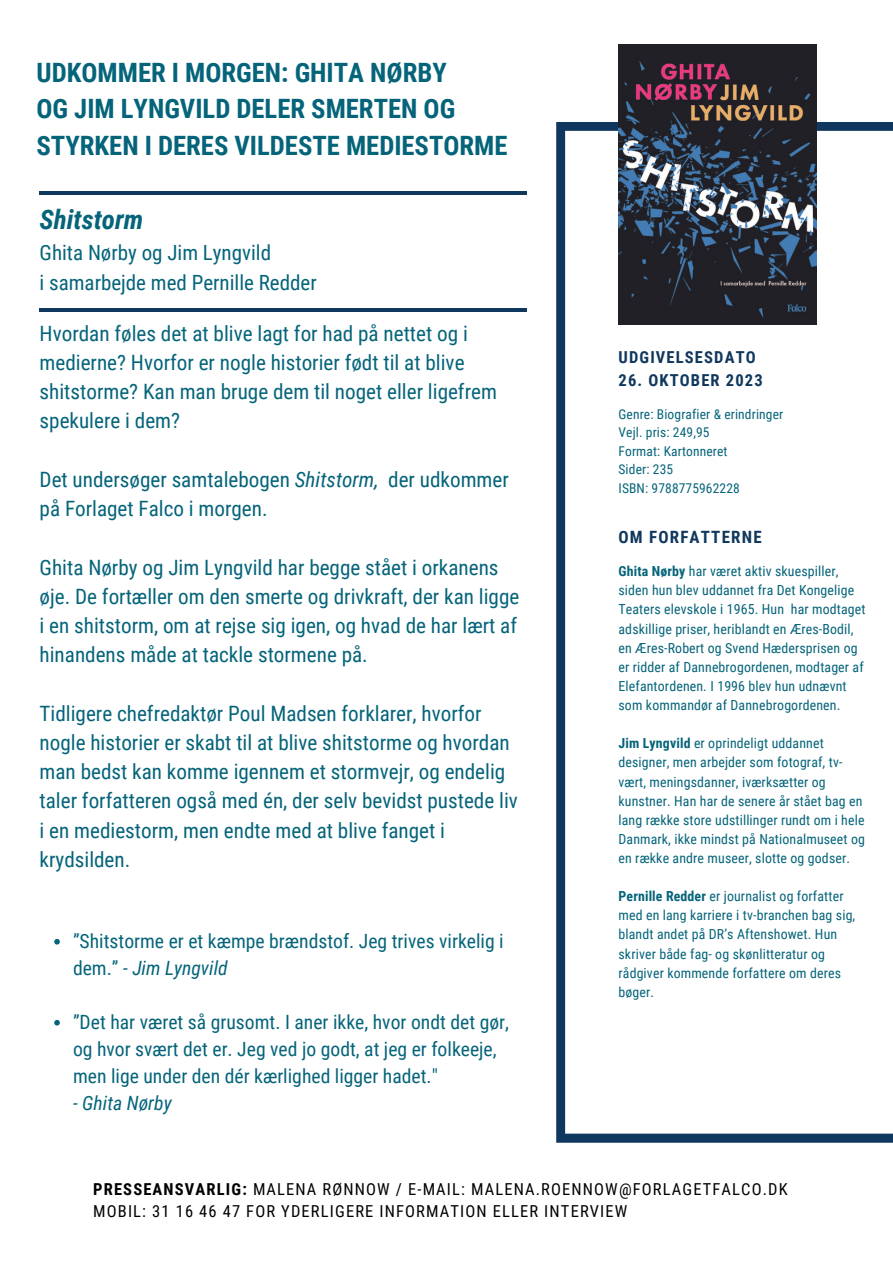
<style>
.page{position:relative;width:893px;height:1264px;background:#fff}
.page>*{position:absolute;margin:0;border:0;box-sizing:border-box;transform-origin:0 0}
.t1{font:italic 700 27px "Roboto Condensed";color:#05647a}
.t2{font:700 26.7px/36.6px "Roboto Condensed";color:#05647a}
.t3{font:21.15px/29.2px "Roboto Condensed";color:#05647a}
.t4{font:21px "Roboto Condensed";color:#05647a}
.t5{font:19.65px/27px "Roboto Condensed";color:#05647a}
.t6{font:italic 19.65px "Roboto Condensed";color:#05647a}
.t7{font:700 16.95px "Roboto Condensed";letter-spacing:.07em;color:#10375d}
.t8{font:16.5px/22.5px "Roboto Condensed";letter-spacing:.07em;color:#000}
.t9{font:700 16.5px "Roboto Condensed";letter-spacing:.07em;color:#10375d}
.t10{font:13.8px/19px "Roboto Condensed";letter-spacing:.01em;color:#05647a}
.t11{font:13.5px "Roboto Condensed";letter-spacing:.01em;color:#05647a}
.s1{font-style:italic}
.s2{font-weight:700}
</style>
<div class="page">
<svg style="left:556px;top:122px;width:336px;height:1020px"></svg>
<hr style="left:40px;top:308px;width:486px;height:3px;background:#10375d">
<hr style="left:40px;top:191px;width:486px;height:4px;background:#10375d">
<img style="left:618px;top:44px;width:198px;height:280px">
<svg style="left:54px;top:939px;width:6px;height:5px"></svg>
<svg style="left:54px;top:1019px;width:6px;height:6px"></svg>
<p class="t2" style="left:37px;top:54px;width:412px">UDKOMMER I MORGEN: GHITA NØRBY</p>
<p class="t2" style="left:37px;top:91px;width:472px">OG JIM LYNGVILD DELER SMERTEN OG<br>STYRKEN I DERES VILDESTE MEDIESTORME</p>
<p class="t1" style="left:40px;top:204px;width:105px">Shitstorm</p>
<p class="t4" style="left:40px;top:241px;width:233px">Ghita Nørby og Jim Lyngvild</p>
<p class="t4" style="left:40px;top:270px;width:279px">i samarbejde med Pernille Redder</p>
<p class="t3" style="left:40px;top:319px;width:459px">Hvordan føles det at blive lagt for had på nettet og i medierne? Hvorfor er nogle historier født til at blive shitstorme? Kan man bruge dem til noget eller ligefrem spekulere i dem?</p>
<p class="t3" style="left:40px;top:465px;width:470px">Det undersøger samtalebogen <span class="s1">Shitstorm,</span> der udkommer på Forlaget Falco i morgen.</p>
<p class="t3" style="left:40px;top:552px;width:481px">Ghita Nørby og Jim Lyngvild har begge stået i orkanens øje. De fortæller om den smerte og drivkraft, der kan ligge i en shitstorm, om at rejse sig igen, og hvad de har lært af hinandens måde at tackle stormene på.</p>
<p class="t3" style="left:40px;top:699px;width:480px">Tidligere chefredaktør Poul Madsen forklarer, hvorfor nogle historier er skabt til at blive shitstorme og hvordan man bedst kan komme igennem et stormvejr, og endelig taler forfatteren også med én, der selv bevidst pustede liv i en mediestorm, men endte med at blive fanget i krydsilden.</p>
<p class="t5" style="left:73px;top:927px;width:432px">”Shitstorme er et kæmpe brændstof. Jeg trives virkelig i dem.” <span class="s1">- Jim Lyngvild</span></p>
<p class="t5" style="left:73px;top:1008px;width:437px">”Det har været så grusomt. I aner ikke, hvor ondt det gør, og hvor svært det er. Jeg ved jo godt, at jeg er folkeeje, men lige under den dér kærlighed ligger hadet."</p>
<p class="t6" style="left:73px;top:1091px;width:100px">- Ghita Nørby</p>
<p class="t9" style="left:618px;top:348px;width:139px">UDGIVELSESDATO</p>
<p class="t9" style="left:618px;top:371px;width:146px">26. OKTOBER 2023</p>
<p class="t11" style="left:618px;top:406px;width:166px">Genre: Biografier &amp; erindringer</p>
<p class="t11" style="left:618px;top:425px;width:93px">Vejl. pris: 249,95</p>
<p class="t11" style="left:618px;top:443px;width:110px">Format: Kartonneret</p>
<p class="t11" style="left:618px;top:462px;width:56px">Sider: 235</p>
<p class="t11" style="left:618px;top:480px;width:123px">ISBN: 9788775962228</p>
<p class="t7" style="left:618px;top:527px;width:145px">OM FORFATTERNE</p>
<p class="t10" style="left:618px;top:562px;width:248px"><span class="s2">Ghita Nørby</span> har været aktiv skuespiller, siden hun blev uddannet fra Det Kongelige Teaters elevskole i 1965. Hun har modtaget adskillige priser, heriblandt en Æres-Bodil, en Æres-Robert og Svend Hædersprisen og er ridder af Dannebrogordenen, modtager af Elefantordenen. I 1996 blev hun udnævnt som kommandør af Dannebrogordenen.</p>
<p class="t10" style="left:618px;top:734px;width:248px"><span class="s2">Jim Lyngvild</span> er oprindeligt uddannet designer, men arbejder som fotograf, tv&shy;vært, meningsdanner, iværksætter og kunstner. Han har de senere år stået bag en lang række store udstillinger rundt om i hele Danmark, ikke mindst på Nationalmuseet og en række andre museer, slotte og godser.</p>
<p class="t10" style="left:618px;top:887px;width:238px"><span class="s2">Pernille Redder</span> er journalist og forfatter med en lang karriere i tv-branchen bag sig, blandt andet på DR’s Aftenshowet. Hun skriver både fag- og skønlitteratur og rådgiver kommende forfattere om deres bøger.</p>
<p class="t8" style="left:93px;top:1177px;width:696px"><span class="s2">PRESSEANSVARLIG:</span> MALENA RØNNOW / E-MAIL: MALENA.ROENNOW@FORLAGETFALCO.DK<br>MOBIL: 31 16 46 47 FOR YDERLIGERE INFORMATION ELLER INTERVIEW</p>
</div>
